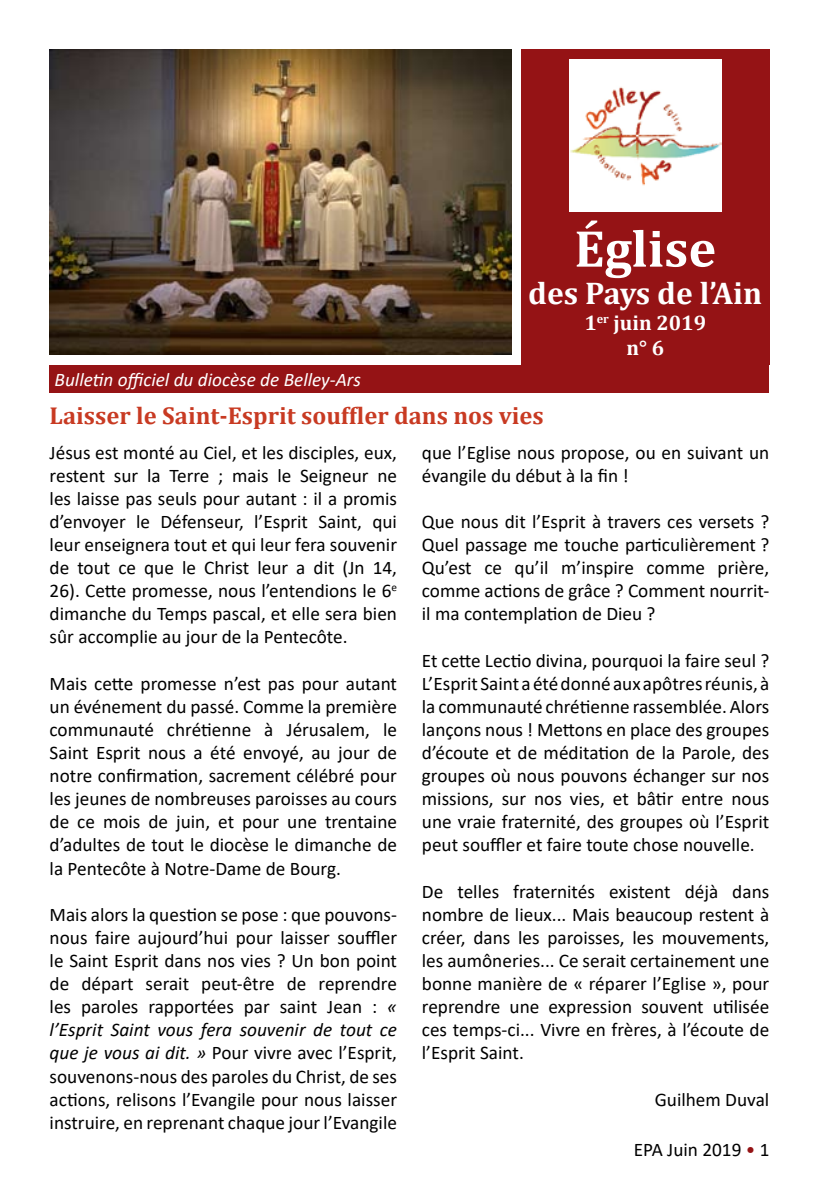
<style>
.page{position:relative;width:819px;height:1191px;background:#fff}
.page>*{position:absolute;margin:0;border:0;box-sizing:border-box;transform-origin:0 0}
.t1{font:700 52.5px "Cambria";color:#fff}
.t2{font:700 31.5px "Cambria";color:#fff}
.t3{font:700 24.5px "Cambria";color:#c83a22}
.t4{font:700 21px/25.2px "Cambria";color:#fff;text-align:center}
.t5{font:19.25px/23.1px "Calibri";color:#000;text-align:justify}
.t6{font:italic 19.25px "Calibri";color:#fff}
.s1{font-style:italic}
.s2{color:#951315}
</style>
<div class="page">
<div style="left:521px;top:50px;width:248px;height:315px;background:#951315"></div>
<div style="left:50px;top:365px;width:719px;height:28px;background:#951315"></div>
<img style="left:569px;top:60px;width:152px;height:151px">
<img style="left:50px;top:50px;width:461px;height:305px">
<p class="t6" style="left:55px;top:366px;width:308px">Bulletin officiel du diocèse de Belley-Ars</p>
<h1 class="t1" style="left:574px;top:212px;width:143px">Église</h1>
<h2 class="t2" style="left:528px;top:271px;width:235px">des Pays de l’Ain</h2>
<p class="t4" style="left:584px;top:309px;width:123px">1<sup>er</sup> juin 2019 n° 6</p>
<p class="t3" style="left:50px;top:398px;width:495px">Laisser le Saint-Esprit souffler dans nos vies</p>
<p class="t5" style="left:50px;top:440px;width:349px">Jésus est monté au Ciel, et les disciples, eux, restent sur la Terre ; mais le Seigneur ne les laisse pas seuls pour autant : il a promis d’envoyer le Défenseur, l’Esprit Saint, qui leur enseignera tout et qui leur fera souvenir de tout ce que le Christ leur a dit (Jn 14, 26). Cette promesse, nous l’entendions le 6<sup>e </sup>dimanche du Temps pascal, et elle sera bien sûr accomplie au jour de la Pentecôte.</p>
<p class="t5" style="left:50px;top:671px;width:349px">Mais cette promesse n’est pas pour autant un événement du passé. Comme la première communauté chrétienne à Jérusalem, le Saint Esprit nous a été envoyé, au jour de notre confirmation, sacrement célébré pour les jeunes de nombreuses paroisses au cours de ce mois de juin, et pour une trentaine d’adultes de tout le diocèse le dimanche de la Pentecôte à Notre-Dame de Bourg.</p>
<p class="t5" style="left:50px;top:902px;width:349px">Mais alors la question se pose : que pouvons&shy;nous faire aujourd’hui pour laisser souffler le Saint Esprit dans nos vies ? Un bon point de départ serait peut-être de reprendre les paroles rapportées par saint Jean : <span class="s1">« l’Esprit Saint vous fera souvenir de tout ce que je vous ai dit. »</span> Pour vivre avec l’Esprit, souvenons-nous des paroles du Christ, de ses actions, relisons l’Evangile pour nous laisser instruire, en reprenant chaque jour l’Evangile</p>
<p class="t5" style="left:422px;top:440px;width:349px">que l’Eglise nous propose, ou en suivant un évangile du début à la fin !</p>
<p class="t5" style="left:422px;top:509px;width:349px">Que nous dit l’Esprit à travers ces versets ?<br>Quel passage me touche particulièrement ?<br>Qu’est ce qu’il m’inspire comme prière, comme actions de grâce ? Comment nourrit&shy;il ma contemplation de Dieu ?</p>
<p class="t5" style="left:422px;top:648px;width:349px">Et cette Lectio divina, pourquoi la faire seul ?<br>L’Esprit Saint a été donné aux apôtres réunis, à la communauté chrétienne rassemblée. Alors lançons nous ! Mettons en place des groupes d’écoute et de méditation de la Parole, des groupes où nous pouvons échanger sur nos missions, sur nos vies, et bâtir entre nous une vraie fraternité, des groupes où l’Esprit peut souffler et faire toute chose nouvelle.</p>
<p class="t5" style="left:422px;top:879px;width:349px">De telles fraternités existent déjà dans nombre de lieux... Mais beaucoup restent à créer, dans les paroisses, les mouvements, les aumôneries... Ce serait certainement une bonne manière de « réparer l’Eglise », pour reprendre une expression souvent utilisée ces temps-ci... Vivre en frères, à l’écoute de l’Esprit Saint.</p>
<p class="t5" style="left:654px;top:1087px;width:116px">Guilhem Duval</p>
<p class="t5" style="left:633px;top:1137px;width:123px">EPA Juin 2019 <span class="s2">•</span></p>
</div>
